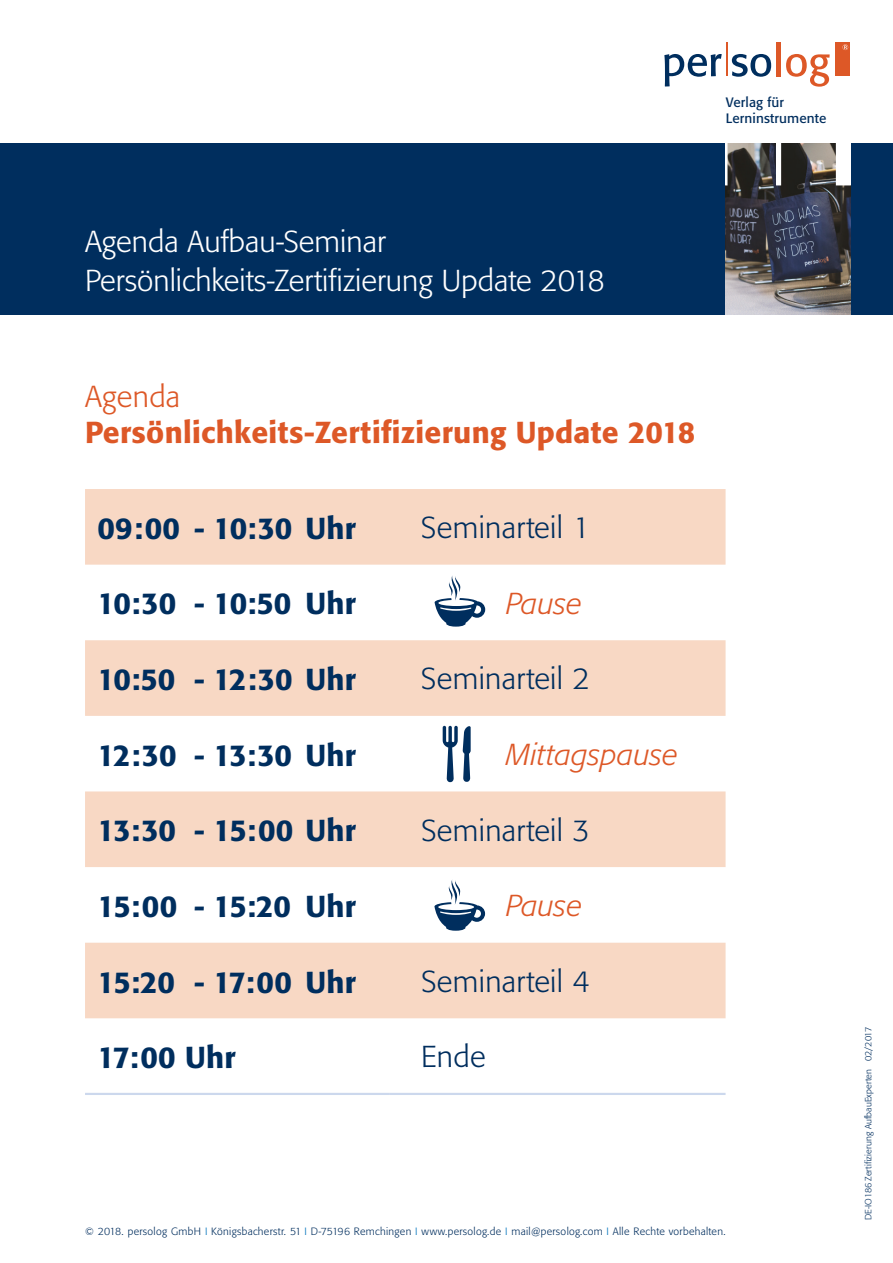
<style>
.page{position:relative;width:893px;height:1263px;background:#fff}
.page>*{position:absolute;margin:0;border:0;box-sizing:border-box;transform-origin:0 0}
.t1{font:500 30px "Formata BQ";letter-spacing:-.01em;color:#002e5e}
.t2{font:300 30px/39px "Formata BQ";color:#fff}
.t3{font:300 30px "Formata BQ";letter-spacing:.01em;color:#002e5e}
.t4{font:500 30px "Formata BQ";letter-spacing:.01em;color:#dd5827}
.t5{font:italic 300 30px "Formata BQ";letter-spacing:.01em;color:#dd5827}
.t6{font:500 30px "Formata BQ";letter-spacing:.01em;color:#002e5e}
.t7{font:300 30px "Formata BQ";letter-spacing:.01em;color:#dd5827}
.t8{font:13.5px/16.2px "Formata BQ";letter-spacing:.01em;color:#002e5e}
.t9{font:300 10.5px "Formata BQ";letter-spacing:.03em;color:#002e5e}
.t10{font:300 9px "Formata BQ";letter-spacing:.01em;color:#002e5e}
.s1{color:#0073bc}
</style>
<div class="page">
<div style="left:0;top:143px;width:893px;height:172px;background:#002e5e"></div>
<div style="left:836px;top:43px;width:14px;height:33px;background:#dd5827"></div>
<svg style="left:664px;top:54px;width:58px;height:33px"></svg>
<svg style="left:732px;top:54px;width:39px;height:23px"></svg>
<svg style="left:786px;top:54px;width:44px;height:33px"></svg>
<hr style="left:726px;top:43px;width:1px;height:33px;background:#dd5827">
<div style="left:776px;top:43px;width:5px;height:34px;background:#dd5827"></div>
<svg style="left:842px;top:44px;width:6px;height:6px"></svg>
<img style="left:726px;top:143px;width:124px;height:172px">
<div style="left:726px;top:142px;width:1px;height:43px;border:1px solid #fff"></div>
<div style="left:776px;top:142px;width:5px;height:43px;background:#fff"></div>
<div style="left:836px;top:142px;width:14px;height:43px;background:#fff"></div>
<svg style="left:85px;top:489px;width:641px;height:529px;fill:#f8d8c4"></svg>
<hr style="left:85px;top:1093px;width:305px;height:2px;background:#ccd8ed">
<hr style="left:390px;top:1093px;width:336px;height:2px;background:#ccd8ed">
<svg style="left:435px;top:575px;width:50px;height:52px"></svg>
<svg style="left:443px;top:726px;width:28px;height:56px"></svg>
<svg style="left:434px;top:879px;width:51px;height:52px"></svg>
<p class="t8" style="left:726px;top:94px;width:102px">Verlag für<br>Lerninstrumente</p>
<h1 class="t2" style="left:85px;top:223px;width:522px">Agenda Aufbau-Seminar<br>Persönlichkeits-Zertifizierung Update 2018</h1>
<h1 class="t7" style="left:85px;top:378px;width:97px">Agenda</h1>
<h1 class="t4" style="left:85px;top:413px;width:612px">Persönlichkeits-Zertifizierung Update 2018</h1>
<h1 class="t6" style="left:97px;top:510px;width:260px">09:00 - 10:30 Uhr</h1>
<h1 class="t3" style="left:421px;top:510px;width:170px">Seminarteil 1</h1>
<h1 class="t1" style="left:97px;top:585px;width:260px">10:30 - 10:50 Uhr</h1>
<h1 class="t5" style="left:506px;top:585px;width:78px">Pause</h1>
<h1 class="t1" style="left:97px;top:661px;width:260px">10:50 - 12:30 Uhr</h1>
<h1 class="t3" style="left:421px;top:661px;width:170px">Seminarteil 2</h1>
<h1 class="t1" style="left:98px;top:737px;width:260px">12:30 - 13:30 Uhr</h1>
<h1 class="t5" style="left:506px;top:737px;width:174px">Mittagspause</h1>
<h1 class="t1" style="left:98px;top:812px;width:260px">13:30 - 15:00 Uhr</h1>
<h1 class="t3" style="left:421px;top:812px;width:170px">Seminarteil 3</h1>
<h1 class="t1" style="left:98px;top:888px;width:260px">15:00 - 15:20 Uhr</h1>
<h1 class="t5" style="left:506px;top:888px;width:78px">Pause</h1>
<h1 class="t1" style="left:98px;top:963px;width:260px">15:20 - 17:00 Uhr</h1>
<h1 class="t3" style="left:421px;top:964px;width:170px">Seminarteil 4</h1>
<h1 class="t1" style="left:98px;top:1038px;width:140px">17:00 Uhr</h1>
<h1 class="t3" style="left:421px;top:1039px;width:66px">Ende</h1>
<p class="t9" style="left:85px;top:1225px;width:642px">© 2018. persolog GmbH <span class="s1">I</span> Königsbacherstr. 51 <span class="s1">I</span> D-75196 Remchingen <span class="s1">I</span> www.persolog.de <span class="s1">I</span> mail@persolog.com <span class="s1">I</span> Alle Rechte vorbehalten.</p>
<p class="t10" style="left:863px;top:1220px;width:195px;rotate:-90deg">DE-IO186 Zertifizierung AufbauExperten 02/2017</p>
</div>
